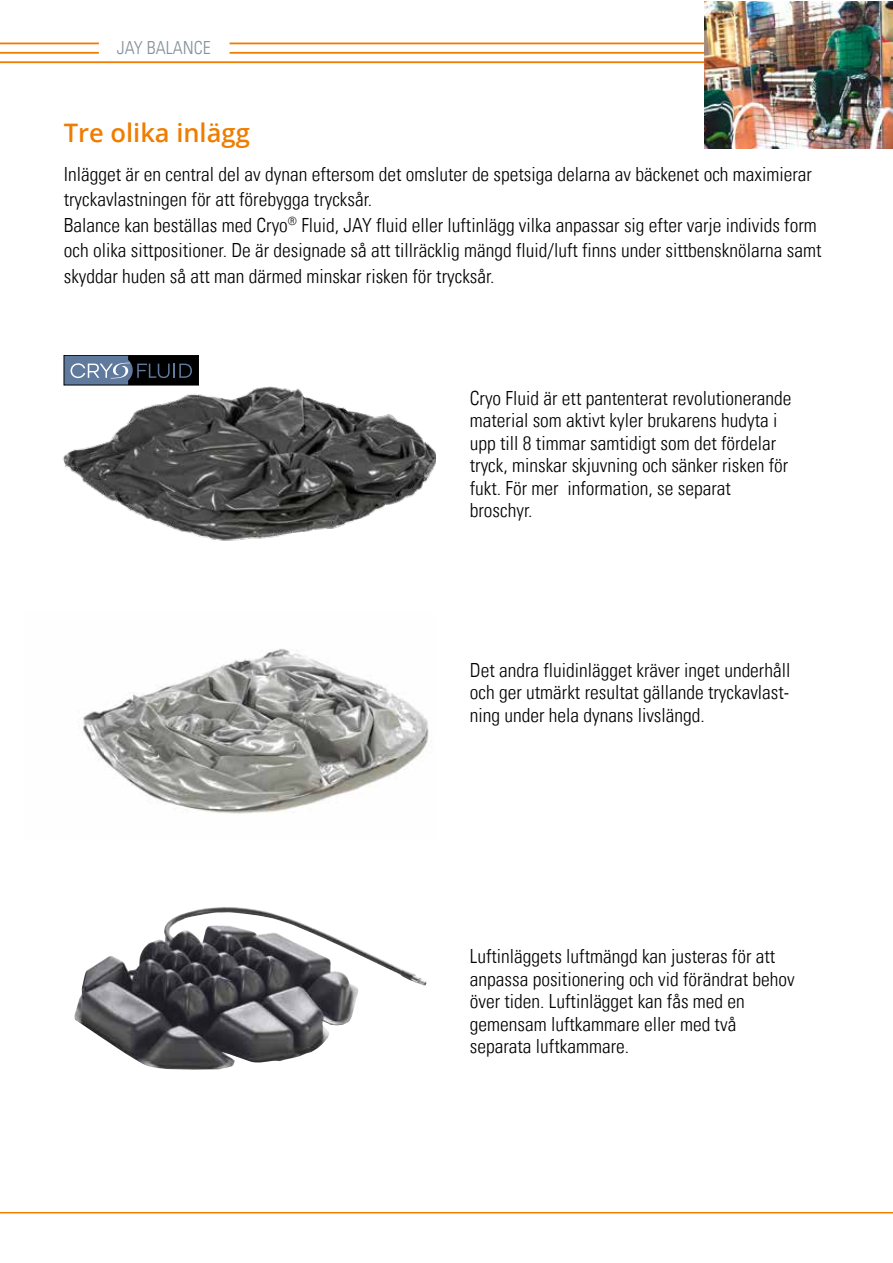
<style>
.page{position:relative;width:893px;height:1263px;background:#fff}
.page>*{position:absolute;margin:0;border:0;box-sizing:border-box;transform-origin:0 0}
.t1{font:600 25.5px "Open Sans";color:#ef7d00}
.t2{font:19.5px/22.5px "Univers Com 47 Light Cond";color:#000}
.t3{font:18px "Univers Com 47 Light Cond";color:#83929b}
</style>
<div class="page">
<hr style="left:0;top:1212px;width:893px;height:1px;background:#ef7d00">
<hr style="left:230px;top:52px;width:663px;height:2px;background:#ef7d00">
<hr style="left:0;top:61px;width:893px;height:2px;background:#ef7d00">
<hr style="left:230px;top:43px;width:663px;height:1px;background:#ef7d00">
<hr style="left:0;top:52px;width:99px;height:2px;background:#ef7d00">
<hr style="left:0;top:43px;width:99px;height:1px;background:#ef7d00">
<img style="left:79px;top:649px;width:350px;height:165px">
<img style="left:74px;top:907px;width:353px;height:163px">
<img style="left:704px;top:2px;width:189px;height:147px">
<img style="left:63px;top:358px;width:373px;height:183px">
<div style="left:64px;top:355px;width:135px;height:30px;background:#5f7a9c"></div>
<svg style="left:71px;top:355px;width:128px;height:30px"></svg>
<p class="t3" style="left:117px;top:37px;width:96px">JAY BALANCE</p>
<h1 class="t1" style="left:64px;top:116px;width:188px">Tre olika inlägg</h1>
<p class="t2" style="left:64px;top:161px;width:759px;line-height:25.5px">Inlägget är en central del av dynan eftersom det omsluter de spetsiga delarna av bäckenet och maximierar tryckavlastningen för att förebygga trycksår.<br>Balance kan beställas med Cryo<sup>®</sup> Fluid, JAY fluid eller luftinlägg vilka anpassar sig efter varje individs form och olika sittpositioner. De är designade så att tillräcklig mängd fluid/luft finns under sittbensknölarna samt skyddar huden så att man därmed minskar risken för trycksår.</p>
<p class="t2" style="left:470px;top:386px;width:323px">Cryo Fluid är ett pantenterat revolutionerande material som aktivt kyler brukarens hudyta i upp till 8 timmar samtidigt som det fördelar tryck, minskar skjuvning och sänker risken för fukt. För mer information, se separat broschyr.</p>
<p class="t2" style="left:470px;top:659px;width:322px;text-align:justify">Det andra fluidinlägget kräver inget underhåll och ger utmärkt resultat gällande tryckavlast&shy;ning under hela dynans livslängd.</p>
<p class="t2" style="left:470px;top:945px;width:326px">Luftinläggets luftmängd kan justeras för att anpassa positionering och vid förändrat behov över tiden. Luftinlägget kan fås med en gemensam luftkammare eller med två separata luftkammare.</p>
</div>
